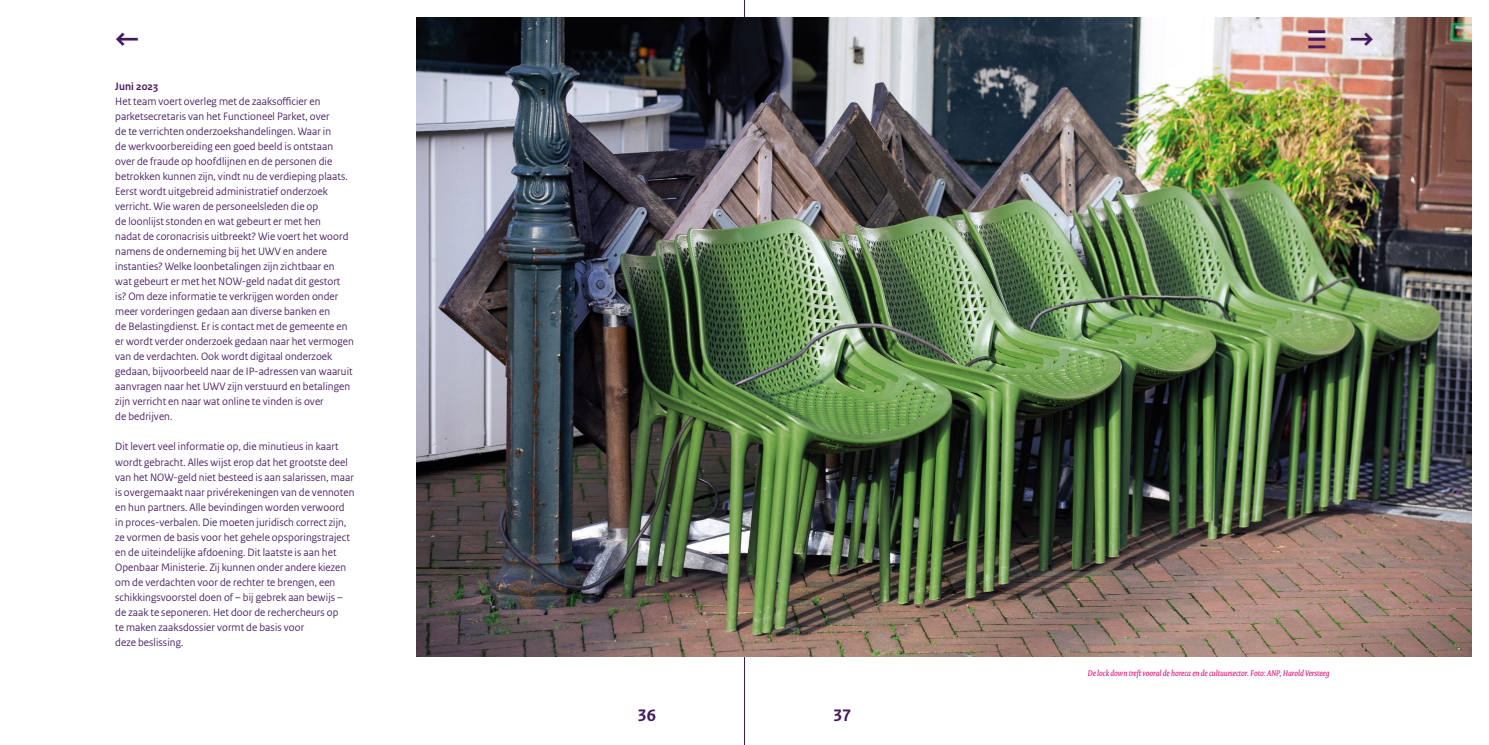
<style>
.page{position:relative;width:1489px;height:745px;background:#fff}
.page>*{position:absolute;margin:0;border:0;box-sizing:border-box;transform-origin:0 0}
.t1{font:italic 42.75px "Rijksoverheid Sans Text";color:#44195e}
.t2{font:700 27.5px "Rijksoverheid Sans Text";color:#44195e}
.t3{font:700 17.5px "Rijksoverheid Sans Text";color:#44195e}
.verhalen_P_-_Lopende_tekst{font:11.25px/15px "Rijksoverheid Sans Heading";letter-spacing:.01em;color:#44195e}
.verhalen_H5_-_Tussenkopje{font:700 11.25px "Rijksoverheid Sans Heading";letter-spacing:.01em;color:#44195e}
.verhalen_P_-_Foto_bijschrift{font:italic 8.75px "Rijksoverheid Serif";color:#e0006d}
.s1{font-weight:700;font-style:normal;font-size:27.5px}
</style>
<div class="page">
<hr style="left:744px;top:0;width:1px;height:744px;background:#44195e">
<img style="left:416px;top:18px;width:1054px;height:638px">
<h2 class="t2" style="left:115px;top:23px;width:25px">←</h2>
<h1 class="t1" style="left:1305px;top:14px;width:69px">≡ <span class="s1">→</span></h1>
<h4 class="verhalen_H5_-_Tussenkopje" style="left:115px;top:80px;width:44px">Juni 2023</h4>
<p class="verhalen_P_-_Lopende_tekst" style="left:115px;top:94px;width:240px">Het team voert overleg met de zaaksofficier en parketsecretaris van het Functioneel Parket, over<br>de te verrichten onderzoekshandelingen. Waar in<br>de werkvoorbereiding een goed beeld is ontstaan over de fraude op hoofdlijnen en de personen die betrokken kunnen zijn, vindt nu de verdieping plaats.<br>Eerst wordt uitgebreid administratief onderzoek verricht. Wie waren de personeelsleden die op<br>de loonlijst stonden en wat gebeurt er met hen<br>nadat de coronacrisis uitbreekt? Wie voert het woord namens de onderneming bij het UWV en andere instanties? Welke loonbetalingen zijn zichtbaar en<br>wat gebeurt er met het NOW-geld nadat dit gestort is? Om deze informatie te verkrijgen worden onder meer vorderingen gedaan aan diverse banken en<br>de Belastingdienst. Er is contact met de gemeente en er wordt verder onderzoek gedaan naar het vermogen van de verdachten. Ook wordt digitaal onderzoek gedaan, bijvoorbeeld naar de IP-adressen van waaruit aanvragen naar het UWV zijn verstuurd en betalingen zijn verricht en naar wat online te vinden is over<br>de bedrijven.</p>
<p class="verhalen_P_-_Lopende_tekst" style="left:115px;top:439px;width:241px">Dit levert veel informatie op, die minutieus in kaart wordt gebracht. Alles wijst erop dat het grootste deel van het NOW-geld niet besteed is aan salarissen, maar is overgemaakt naar privérekeningen van de vennoten en hun partners. Alle bevindingen worden verwoord in proces-verbalen. Die moeten juridisch correct zijn, ze vormen de basis voor het gehele opsporingstraject en de uiteindelijke afdoening. Dit laatste is aan het Openbaar Ministerie. Zij kunnen onder andere kiezen om de verdachten voor de rechter te brengen, een schikkingsvoorstel doen of – bij gebrek aan bewijs – de zaak te seponeren. Het door de rechercheurs op<br>te maken zaaksdossier vormt de basis voor<br>deze beslissing.</p>
<h3 class="t3" style="left:637px;top:704px;width:20px">36</h3>
<h3 class="t3" style="left:833px;top:704px;width:20px">37</h3>
<p class="verhalen_P_-_Foto_bijschrift" style="left:1087px;top:667px;width:243px">De lock down treft vooral de horeca en de cultuursector. Foto: ANP, Harold Versteeg</p>
</div>
